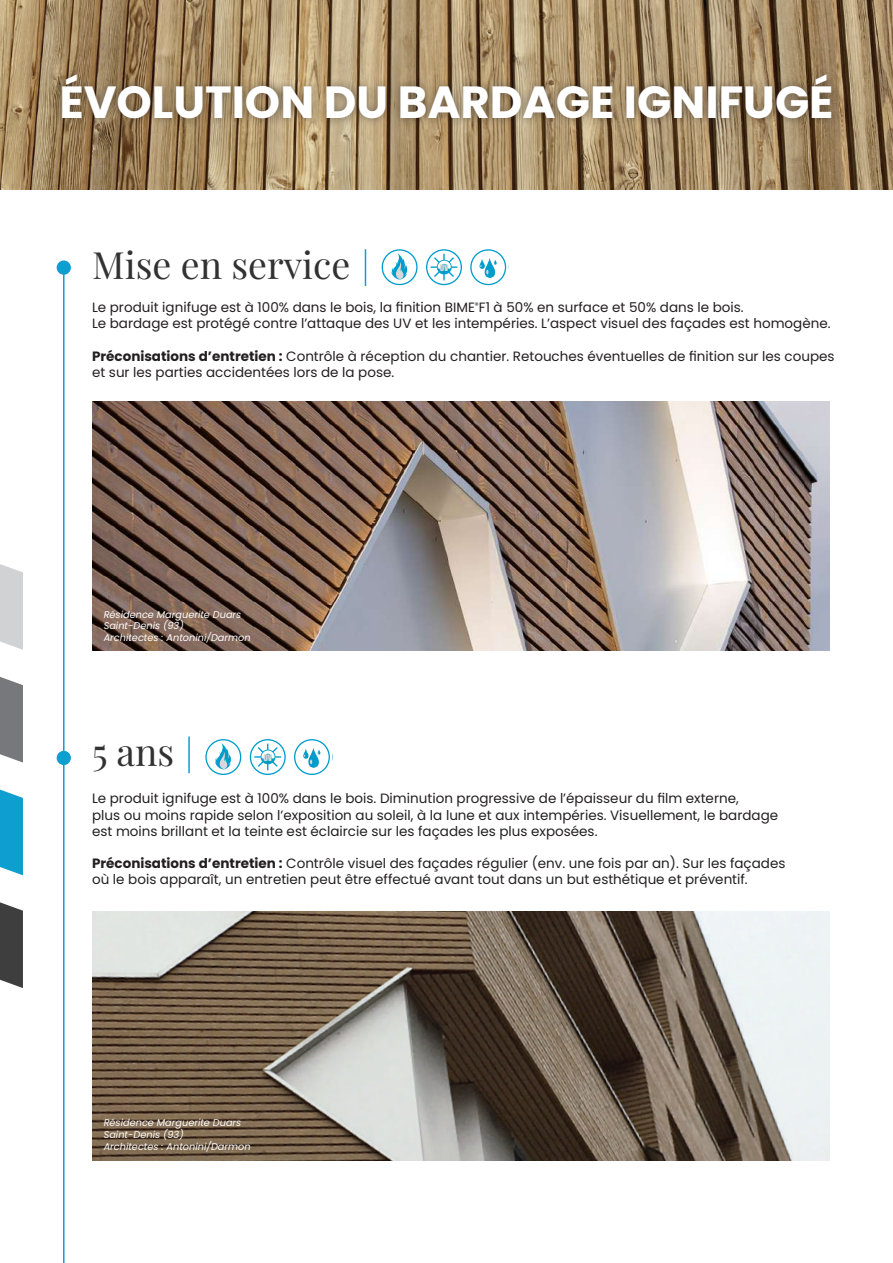
<style>
.page{position:relative;width:893px;height:1263px;background:#fff}
.page>*{position:absolute;margin:0;border:0;box-sizing:border-box;transform-origin:0 0}
.t1{font:700 45px "Poppins";color:#fff}
.t2{font:37.5px "Playfair Display";color:#333233}
.t3{font:13.5px/16.2px "Poppins";color:#231f20}
.t4{font:italic 9.75px/11.7px "Poppins";color:#fff}
.t5{font:8.25px "Impact";color:#d9d8d8}
.s1{font-weight:700}
</style>
<div class="page">
<img style="left:92px;top:911px;width:737px;height:250px">
<img style="left:92px;top:401px;width:737px;height:250px">
<svg style="left:0;top:0;width:893px;height:190px;background:#a18863"></svg>
<svg style="left:426px;top:249px;width:36px;height:36px"></svg>
<svg style="left:250px;top:739px;width:36px;height:36px"></svg>
<svg style="left:382px;top:249px;width:36px;height:36px"></svg>
<svg style="left:205px;top:739px;width:36px;height:36px"></svg>
<svg style="left:470px;top:249px;width:36px;height:36px"></svg>
<svg style="left:294px;top:739px;width:36px;height:36px"></svg>
<div style="left:52px;top:66px;width:789px;height:62px;background:#231f20;opacity:.5"></div>
<hr style="left:365px;top:249px;width:1px;height:37px;background:#0e9ecf">
<hr style="left:188px;top:736px;width:2px;height:37px;background:#0e9ecf">
<hr style="left:63px;top:268px;width:2px;height:995px;background:#0e9ecf">
<div style="left:57px;top:260px;width:14px;height:15px;background:#0e9ecf;border-radius:50%"></div>
<div style="left:57px;top:751px;width:14px;height:14px;background:#0e9ecf;border-radius:50%"></div>
<svg style="left:0;top:564px;width:23px;height:86px;background:#d5d6d8"></svg>
<svg style="left:0;top:677px;width:23px;height:86px;background:#838588"></svg>
<svg style="left:0;top:789px;width:23px;height:87px;background:#28a8d4"></svg>
<svg style="left:0;top:902px;width:23px;height:86px;background:#515152"></svg>
<h1 class="t1" style="left:59px;top:77px;width:776px">ÉVOLUTION DU BARDAGE IGNIFUGÉ</h1>
<h2 class="t2" style="left:92px;top:235px;width:260px">Mise en service</h2>
<p class="t5" style="left:440px;top:261px;width:10px">UV</p>
<p class="t3" style="left:92px;top:299px;width:740px">Le produit ignifuge est à 100% dans le bois, la finition BIME<sup>®</sup>F1 à 50% en surface et 50% dans le bois.<br>Le bardage est protégé contre l’attaque des UV et les intempéries. L’aspect visuel des façades est homogène.</p>
<p class="t3" style="left:92px;top:348px;width:744px"><span class="s1">Préconisations d’entretien :</span> Contrôle à réception du chantier. Retouches éventuelles de finition sur les coupes et sur les parties accidentées lors de la pose.</p>
<p class="t4" style="left:104px;top:608px;width:149px">Résidence Marguerite Duars<br>Saint-Denis (93)<br>Architectes : Antonini/Darmon</p>
<h2 class="t2" style="left:92px;top:722px;width:84px">5 ans</h2>
<p class="t5" style="left:263px;top:751px;width:10px">UV</p>
<p class="t3" style="left:92px;top:790px;width:688px">Le produit ignifuge est à 100% dans le bois. Diminution progressive de l’épaisseur du film externe,<br>plus ou moins rapide selon l’exposition au soleil, à la lune et aux intempéries. Visuellement, le bardage est moins brillant et la teinte est éclaircie sur les façades les plus exposées.</p>
<p class="t3" style="left:92px;top:855px;width:695px"><span class="s1">Préconisations d’entretien :</span> Contrôle visuel des façades régulier (env. une fois par an). Sur les façades où le bois apparaît, un entretien peut être effectué avant tout dans un but esthétique et préventif.</p>
<p class="t4" style="left:104px;top:1117px;width:149px">Résidence Marguerite Duars<br>Saint-Denis (93)<br>Architectes : Antonini/Darmon</p>
</div>
